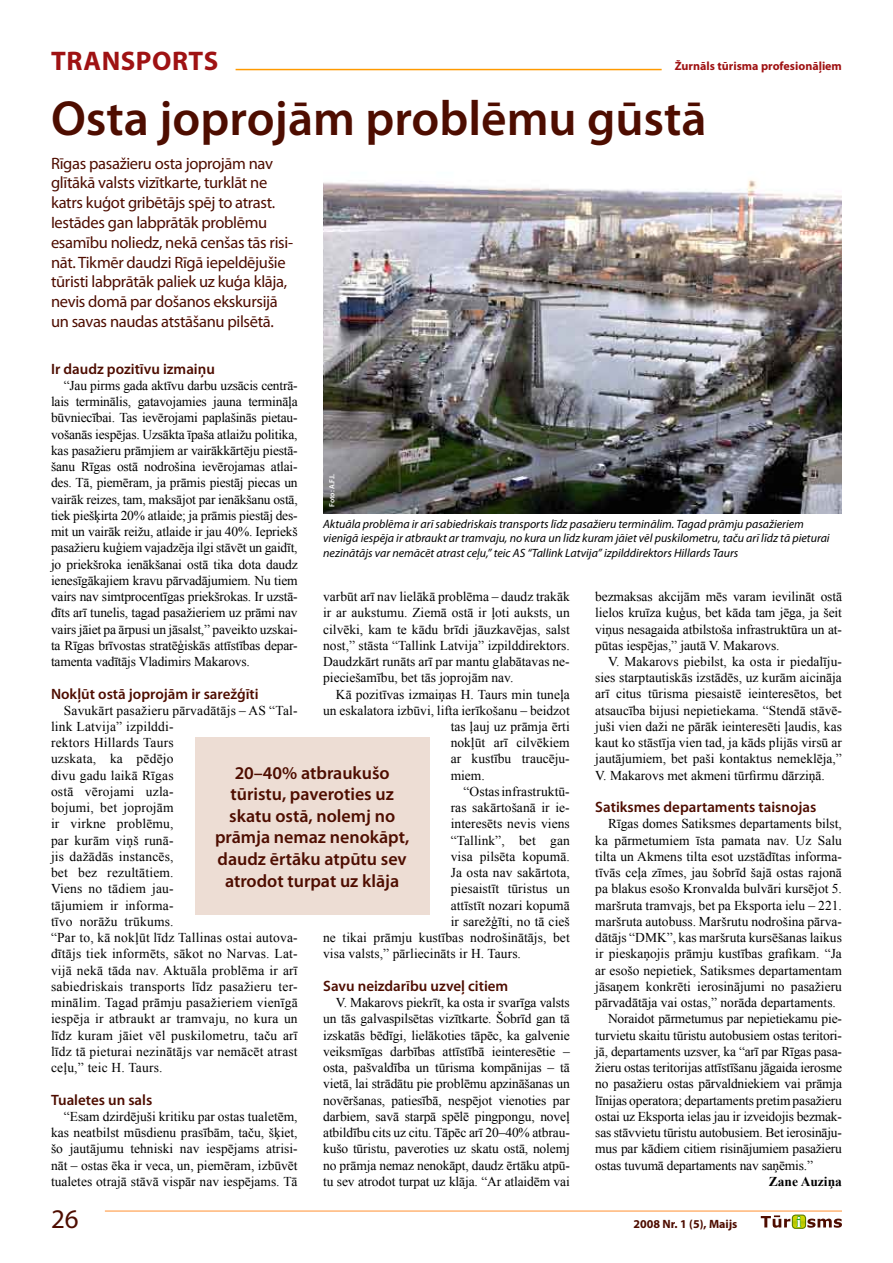
<style>
.page{position:relative;width:893px;height:1263px;background:#fff}
.page>*{position:absolute;margin:0;border:0;box-sizing:border-box;transform-origin:0 0}
.t1{font:600 49.5px "Myriad Pro";color:#4e0d00}
.t2{font:700 27px "Myriad Pro";letter-spacing:.02em;color:#9f1213}
.t3{font:27px "Myriad Pro";color:#4e0d00}
.t4{font:600 18px/21.6px "Myriad Pro";color:#4e0d00;text-align:center}
.t5{font:16.5px/19.8px "Myriad Pro";letter-spacing:-.02em;color:#4e0d00}
.t6{font:700 15.15px "Times New Roman";color:#fff}
.t7{font:600 15px "Myriad Pro";color:#4e0d00}
.t8{font:13.5px/16.2px "Times New Roman";color:#000;text-align:justify}
.t9{font:700 13.5px "Times New Roman";color:#000}
.t10{font:italic 12px/14.4px "Myriad Pro";color:#000}
.t11{font:700 12px "Myriad Pro";color:#9f1213}
.t12{font:700 12px "Myriad Pro";color:#4e0d00}
.t13{font:600 7.5px "Myriad Pro";color:#fff}
</style>
<div class="page">
<hr style="left:105px;top:1210px;width:737px;height:2px;background:#ffb576">
<div style="left:792px;top:1214px;width:14px;height:15px;border:1px solid #587b00;border-radius:3px"></div>
<svg style="left:761px;top:1215px;width:81px;height:13px"></svg>
<hr style="left:236px;top:69px;width:426px;height:1px;background:#ff9a00">
<img style="left:323px;top:180px;width:518px;height:333px">
<div style="left:195px;top:737px;width:234px;height:178px;background:#edddd4"></div>
<h2 class="t2" style="left:51px;top:46px;width:169px">tran sports</h2>
<p class="t11" style="left:675px;top:60px;width:169px">Žurnāls tūrisma profesionāļiem</p>
<h1 class="t1" style="left:51px;top:86px;width:657px">Osta joprojām problēmu gūstā</h1>
<p class="t5" style="left:51px;top:153px;width:244px">Rīgas pasažieru osta joprojām nav glītākā valsts vizītkarte, turklāt ne katrs kuģot gribētājs spēj to atrast.<br>Iestādes gan labprātāk problēmu esamību noliedz, nekā cenšas tās risi&shy;nāt. Tikmēr daudzi Rīgā iepeldējušie tūristi labprātāk paliek uz kuģa klāja, nevis domā par došanos ekskursijā un savas naudas atstāšanu pilsētā.</p>
<p class="t7" style="left:51px;top:359px;width:165px">Ir daudz pozitīvu izmaiņu</p>
<p class="t8" style="left:51px;top:377px;width:248px;text-indent:13px">“Jau pirms gada aktīvu darbu uzsācis centrā&shy;lais terminālis, gatavojamies jauna termināļa būvniecībai. Tas ievērojami paplašinās pietau&shy;vošanās iespējas. Uzsākta īpaša atlaižu politika, kas pasažieru prāmjiem ar vairākkārtēju piestā&shy;šanu Rīgas ostā nodrošina ievērojamas atlai&shy;des. Tā, piemēram, ja prāmis piestāj piecas un vairāk reizes, tam, maksājot par ienākšanu ostā, tiek piešķirta 20% atlaide; ja prāmis piestāj des&shy;mit un vairāk reižu, atlaide ir jau 40%. Iepriekš pasažieru kuģiem vajadzēja ilgi stāvēt un gaidīt, jo priekšroka ienākšanai ostā tika dota daudz ienesīgākajiem kravu pārvadājumiem. Nu tiem vairs nav simtprocentīgas priekšrokas. Ir uzstā&shy;dīts arī tunelis, tagad pasažieriem uz prāmi nav vairs jāiet pa ārpusi un jāsalst,” paveikto uzskai&shy;ta Rīgas brīvostas stratēģiskās attīstības depar&shy;tamenta vadītājs Vladimirs Makarovs.</p>
<p class="t7" style="left:51px;top:684px;width:209px">Nokļūt ostā joprojām ir sarežģīti</p>
<p class="t8" style="left:51px;top:702px;width:248px;text-align:left;text-indent:13px">Savukārt pasažieru pārvadātājs – AS “Tal&shy;link Latvija” izpilddi-<br>rektors Hillards Taurs<br>uzskata, ka pēdējo<br>divu gadu laikā Rīgas<br>ostā vērojami uzla-<br>bojumi, bet joprojām<br>ir virkne problēmu,<br>par kurām viņš runā-<br>jis dažādās instancēs,<br>bet bez rezultātiem.<br>Viens no tādiem jau-<br>tājumiem ir informa-<br>tīvo norāžu trūkums.<br>“Par to, kā nokļūt līdz Tallinas ostai autova&shy;dītājs tiek informēts, sākot no Narvas. Lat&shy;vijā nekā tāda nav. Aktuāla problēma ir arī sabiedriskais transports līdz pasažieru ter&shy;minālim. Tagad prāmju pasažieriem vienīgā iespēja ir atbraukt ar tramvaju, no kura un līdz kuram jāiet vēl puskilometru, taču arī līdz tā pieturai nezinātājs var nemācēt atrast ceļu,” teic H. Taurs.</p>
<p class="t7" style="left:51px;top:1090px;width:103px">Tualetes un sals</p>
<p class="t8" style="left:51px;top:1108px;width:248px;text-indent:13px">“Esam dzirdējuši kritiku par ostas tualetēm, kas neatbilst mūsdienu prasībām, taču, šķiet, šo jautājumu tehniski nav iespējams atrisi&shy;nāt – ostas ēka ir veca, un, piemēram, izbūvēt tualetes otrajā stāvā vispār nav iespējams. Tā</p>
<p class="t13" style="left:327px;top:507px;width:35px;rotate:-90deg">Foto: A.F.I.</p>
<p class="t10" style="left:323px;top:517px;width:508px">Aktuāla problēma ir arī sabiedriskais transports līdz pasažieru terminālim. Tagad prāmju pasažieriem vienīgā iespēja ir atbraukt ar tramvaju, no kura un līdz kuram jāiet vēl puskilometru, taču arī līdz tā pieturai nezinātājs var nemācēt atrast ceļu,” teic AS “Tallink Latvija” izpilddirektors Hillards Taurs</p>
<p class="t8" style="left:595px;top:588px;width:248px">bezmaksas akcijām mēs varam ievilināt ostā lielos kruīza kuģus, bet kāda tam jēga, ja šeit viņus nesagaida atbilstoša infrastruktūra un at&shy;pūtas iespējas,” jautā V. Makarovs.</p>
<p class="t8" style="left:595px;top:653px;width:248px;text-indent:13px">V. Makarovs piebilst, ka osta ir piedalīju&shy;sies starptautiskās izstādēs, uz kurām aicināja arī citus tūrisma piesaistē ieinteresētos, bet atsaucība bijusi nepietiekama. “Stendā stāvē&shy;juši vien daži ne pārāk ieinteresēti ļaudis, kas kaut ko stāstīja vien tad, ja kāds plijās virsū ar jautājumiem, bet paši kontaktus nemeklēja,” V. Makarovs met akmeni tūrfirmu dārziņā.</p>
<p class="t7" style="left:595px;top:798px;width:223px">Satiksmes departaments taisnojas</p>
<p class="t8" style="left:608px;top:816px;width:235px">Rīgas domes Satiksmes departaments bilst,</p>
<p class="t8" style="left:595px;top:832px;width:248px">ka pārmetumiem īsta pamata nav. Uz Salu</p>
<p class="t8" style="left:595px;top:848px;width:248px">tilta un Akmens tilta esot uzstādītas informa-</p>
<p class="t8" style="left:595px;top:864px;width:248px">tīvās ceļa zīmes, jau šobrīd šajā ostas rajonā</p>
<p class="t8" style="left:595px;top:881px;width:248px">pa blakus esošo Kronvalda bulvāri kursējot 5.</p>
<p class="t8" style="left:595px;top:897px;width:248px">maršruta tramvajs, bet pa Eksporta ielu – 221.</p>
<p class="t8" style="left:595px;top:913px;width:248px">maršruta autobuss. Maršrutu nodrošina pārva-</p>
<p class="t8" style="left:595px;top:929px;width:248px">dātājs “DMK”, kas maršruta kursēšanas laikus</p>
<p class="t8" style="left:595px;top:945px;width:248px">ir pieskaņojis prāmju kustības grafikam. “Ja</p>
<p class="t8" style="left:595px;top:962px;width:248px">ar esošo nepietiek, Satiksmes departamentam</p>
<p class="t8" style="left:595px;top:978px;width:248px">jāsaņem konkrēti ierosinājumi no pasažieru</p>
<p class="t8" style="left:595px;top:994px;width:242px">pārvadātāja vai ostas,” norāda departaments.</p>
<p class="t8" style="left:608px;top:1010px;width:235px">Noraidot pārmetumus par nepietiekamu pie-</p>
<p class="t8" style="left:595px;top:1027px;width:248px">turvietu skaitu tūristu autobusiem ostas teritori-</p>
<p class="t8" style="left:595px;top:1043px;width:248px">jā, departaments uzsver, ka “arī par Rīgas pasa-</p>
<p class="t8" style="left:595px;top:1059px;width:248px">žieru ostas teritorijas attīstīšanu jāgaida ierosme</p>
<p class="t8" style="left:595px;top:1075px;width:248px">no pasažieru ostas pārvaldniekiem vai prāmja</p>
<p class="t8" style="left:595px;top:1092px;width:248px">līnijas operatora; departaments pretim pasažieru</p>
<p class="t8" style="left:595px;top:1108px;width:248px">ostai uz Eksporta ielas jau ir izveidojis bezmak-</p>
<p class="t8" style="left:595px;top:1124px;width:248px">sas stāvvietu tūristu autobusiem. Bet ierosināju-</p>
<p class="t8" style="left:595px;top:1140px;width:248px">mus par kādiem citiem risinājumiem pasažieru</p>
<p class="t8" style="left:595px;top:1157px;width:219px">ostas tuvumā departaments nav saņēmis.”</p>
<p class="t9" style="left:769px;top:1172px;width:75px">Zane Auziņa</p>
<p class="t8" style="left:323px;top:588px;width:248px">varbūt arī nav lielākā problēma – daudz trakāk ir ar aukstumu. Ziemā ostā ir ļoti auksts, un cilvēki, kam te kādu brīdi jāuzkavējas, salst nost,” stāsta “Tallink Latvija” izpilddirektors.<br>Daudzkārt runāts arī par mantu glabātavas ne&shy;pieciešamību, bet tās joprojām nav.</p>
<p class="t8" style="left:336px;top:686px;width:235px">Kā pozitīvas izmaiņas H. Taurs min tuneļa</p>
<p class="t8" style="left:323px;top:702px;width:248px">un eskalatora izbūvi, lifta ierīkošanu – beidzot</p>
<p class="t8" style="left:451px;top:718px;width:121px">tas ļauj uz prāmja ērti</p>
<p class="t8" style="left:451px;top:734px;width:121px">nokļūt arī cilvēkiem</p>
<p class="t8" style="left:451px;top:751px;width:121px">ar kustību traucēju-</p>
<p class="t8" style="left:451px;top:767px;width:36px">miem.</p>
<p class="t8" style="left:463px;top:783px;width:108px">“Ostas infrastruktū-</p>
<p class="t8" style="left:451px;top:799px;width:121px">ras sakārtošanā ir ie-</p>
<p class="t8" style="left:451px;top:816px;width:121px">interesēts nevis viens</p>
<p class="t8" style="left:451px;top:832px;width:121px">“Tallink”, bet gan</p>
<p class="t8" style="left:451px;top:848px;width:121px">visa pilsēta kopumā.</p>
<p class="t8" style="left:451px;top:864px;width:121px">Ja osta nav sakārtota,</p>
<p class="t8" style="left:451px;top:880px;width:121px">piesaistīt tūristus un</p>
<p class="t8" style="left:451px;top:897px;width:121px">attīstīt nozari kopumā</p>
<p class="t8" style="left:451px;top:913px;width:121px">ir sarežģīti, no tā cieš</p>
<p class="t8" style="left:323px;top:929px;width:248px">ne tikai prāmju kustības nodrošinātājs, bet</p>
<p class="t8" style="left:323px;top:945px;width:199px">visa valsts,” pārliecināts ir H. Taurs.</p>
<p class="t7" style="left:323px;top:976px;width:187px">Savu neizdarību uzveļ citiem</p>
<p class="t8" style="left:323px;top:994px;width:248px;text-indent:13px">V. Makarovs piekrīt, ka osta ir svarīga valsts un tās galvaspilsētas vizītkarte. Šobrīd gan tā izskatās bēdīgi, lielākoties tāpēc, ka galvenie veiksmīgas darbības attīstībā ieinteresētie – osta, pašvaldība un tūrisma kompānijas – tā vietā, lai strādātu pie problēmu apzināšanas un novēršanas, patiesībā, nespējot vienoties par darbiem, savā starpā spēlē pingpongu, noveļ atbildību cits uz citu. Tāpēc arī 20–40% atbrau&shy;kušo tūristu, paveroties uz skatu ostā, nolemj no prāmja nemaz nenokāpt, daudz ērtāku atpū&shy;tu sev atrodot turpat uz klāja. “Ar atlaidēm vai</p>
<h3 class="t4" style="left:215px;top:761px;width:196px">20–40% atbraukušo tūristu, paveroties uz skatu ostā, nolemj no prāmja nemaz nenokāpt, daudz ērtāku atpūtu sev atrodot turpat uz klāja</h3>
<h2 class="t3" style="left:51px;top:1204px;width:29px">26</h2>
<p class="t12" style="left:633px;top:1217px;width:105px">2008 Nr. 1 (5), Maijs</p>
<p class="t6" style="left:797px;top:1211px;width:6px">i</p>
</div>
